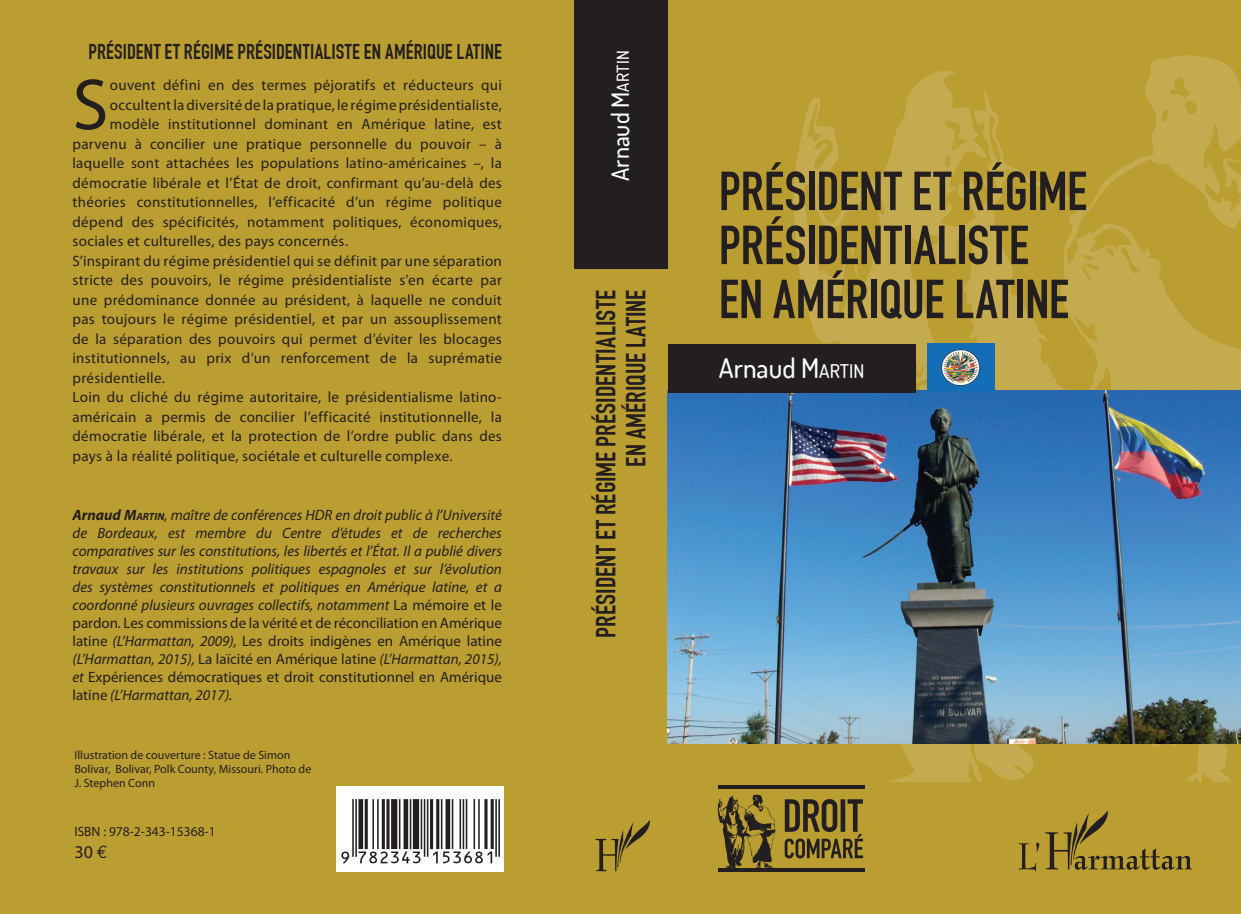
<style>
.page{position:relative;width:1241px;height:914px;background:#fff}
.page>*{position:absolute;margin:0;border:0;box-sizing:border-box;transform-origin:0 0}
.t1{font:72.9px "Myriad Pro";color:#231f20}
.t2{font:700 54px/54px "DIN Condensed";color:#231f20}
.t3{font:700 27px/30px "DIN Condensed";letter-spacing:.01em;color:#231f20;text-align:right}
.t4{font:500 27px "Dosis";color:#fff}
.t5{font:500 24px "Dosis";color:#fff}
.t6{font:700 21px "DIN Condensed";letter-spacing:.01em;color:#231f20}
.t7{font:18px "Myriad Pro";color:#231f20}
.t8{font:15px "Myriad Pro";letter-spacing:.02em;color:#231f20}
.t9{font:italic 15px/18px "Myriad Pro";color:#231f20;text-align:justify}
.t10{font:13.5px "Myriad Pro";color:#231f20}
.t11{font:12px/14.4px "Myriad Pro";color:#231f20}
.s1{font-weight:700}
.s2{font-weight:700;font-size:10.5px}
.s3{font-style:normal}
.s4{font-family:"Euro Mono Std"}
.s5{font-size:16.8px}
.s6{font-size:18.9px}
</style>
<div class="page">
<div style="left:679px;top:0;width:561px;height:914px;background:#bb9e31"></div>
<div style="left:0;top:0;width:699px;height:914px;background:#bb9e31"></div>
<svg style="left:793px;top:55px;width:447px;height:727px"></svg>
<svg style="left:918px;top:385px;width:9px;height:6px"></svg>
<svg style="left:843px;top:236px;width:14px;height:42px"></svg>
<div style="left:574px;top:0;width:94px;height:268px;background:#231f20"></div>
<div style="left:336px;top:786px;width:168px;height:85px;background:#fff"></div>
<svg style="left:1018px;top:810px;width:174px;height:61px"></svg>
<svg style="left:595px;top:820px;width:55px;height:51px"></svg>
<img style="left:668px;top:391px;width:572px;height:352px">
<div style="left:668px;top:344px;width:247px;height:48px;background:#231f20"></div>
<svg style="left:718px;top:794px;width:57px;height:73px"></svg>
<svg style="left:784px;top:799px;width:79px;height:59px"></svg>
<hr style="left:718px;top:785px;width:146px;height:3px;background:#231f20">
<svg style="left:718px;top:867px;width:146px;height:4px"></svg>
<svg style="left:341px;top:799px;width:159px;height:64px"></svg>
<img style="left:927px;top:344px;width:67px;height:48px">
<h3 class="t6" style="left:88px;top:39px;width:415px">PRÉSIDENT ET RÉGIME PRÉSIDENTIALISTE EN AMÉRIQUE LATINE</h3>
<h1 class="t1" style="left:72px;top:60px;width:37px">S</h1>
<p class="t8" style="left:110px;top:76px;width:393px">ouvent défini en des termes péjoratifs et réducteurs qui</p>
<p class="t8" style="left:110px;top:95px;width:393px">occultent la diversité de la pratique, le régime présidentialiste,</p>
<p class="t8" style="left:110px;top:115px;width:393px">modèle institutionnel dominant en Amérique latine, est</p>
<p class="t8" style="left:72px;top:134px;width:431px">parvenu à concilier une pratique personnelle du pouvoir – à</p>
<p class="t8" style="left:72px;top:154px;width:431px">laquelle sont attachées les populations latino-américaines –, la</p>
<p class="t8" style="left:72px;top:173px;width:431px">démocratie libérale et l’État de droit, confirmant qu’au-delà des</p>
<p class="t8" style="left:72px;top:193px;width:431px">théories constitutionnelles, l’efficacité d’un régime politique</p>
<p class="t8" style="left:72px;top:212px;width:431px">dépend des spécificités, notamment politiques, économiques,</p>
<p class="t8" style="left:72px;top:232px;width:277px">sociales et culturelles, des pays concernés.</p>
<p class="t8" style="left:72px;top:251px;width:431px">S’inspirant du régime présidentiel qui se définit par une séparation</p>
<p class="t8" style="left:72px;top:271px;width:431px">stricte des pouvoirs, le régime présidentialiste s’en écarte par</p>
<p class="t8" style="left:72px;top:290px;width:431px">une prédominance donnée au président, à laquelle ne conduit</p>
<p class="t8" style="left:72px;top:310px;width:431px">pas toujours le régime présidentiel, et par un assouplissement</p>
<p class="t8" style="left:72px;top:329px;width:431px">de la séparation des pouvoirs qui permet d’éviter les blocages</p>
<p class="t8" style="left:72px;top:349px;width:431px">institutionnels, au prix d’un renforcement de la suprématie</p>
<p class="t8" style="left:72px;top:368px;width:94px">présidentielle.</p>
<p class="t8" style="left:72px;top:388px;width:431px">Loin du cliché du régime autoritaire, le présidentialisme latino-</p>
<p class="t8" style="left:72px;top:407px;width:431px">américain a permis de concilier l’efficacité institutionnelle, la</p>
<p class="t8" style="left:72px;top:427px;width:431px">démocratie libérale, et la protection de l’ordre public dans des</p>
<p class="t8" style="left:72px;top:446px;width:381px">pays à la réalité politique, sociétale et culturelle complexe.</p>
<p class="t9" style="left:72px;top:505px;width:431px"><span class="s1">Arnaud M</span><span class="s2">ARTIN</span>, maître de conférences HDR en droit public à l’Université de Bordeaux, est membre du Centre d’études et de recherches comparatives sur les constitutions, les libertés et l’État. Il a publié divers travaux sur les institutions politiques espagnoles et sur l’évolution des systèmes constitutionnels et politiques en Amérique latine, et a coordonné plusieurs ouvrages collectifs, notamment <span class="s3">La mémoire et le pardon</span>. <span class="s3">Les commissions de la vérité et de réconciliation en Amérique latine</span> (L’Harmattan, 2009), <span class="s3">Les droits indigènes en Amérique latine </span>(L’Harmattan, 2015), <span class="s3">La laïcité en Amérique latine</span> (L’Harmattan, 2015), et <span class="s3">Expériences démocratiques et droit constitutionnel en Amérique latine</span> (L’Harmattan, 2017).</p>
<p class="t11" style="left:74px;top:747px;width:238px">Illustration de couverture : Statue de Simon<br>Bolivar, Bolivar, Polk County, Missouri. Photo de<br>J. Stephen Conn</p>
<p class="t10" style="left:74px;top:823px;width:143px">ISBN : 978-2-343-15368-1</p>
<p class="t7" style="left:74px;top:840px;width:35px">30 <span class="s4">€</span></p>
<h3 class="t5" style="left:604px;top:181px;width:132px;rotate:-90deg">Arnaud M<span class="s5">ARTIN</span></h3>
<h3 class="t3" style="left:591px;top:638px;width:350px;rotate:-90deg">PRÉSIDENT ET RÉGIME PRÉSIDENTIALISTE<br>EN AMÉRIQUE LATINE</h3>
<h2 class="t2" style="left:719px;top:164px;width:370px">PRÉSIDENT ET RÉGIME<br>PRÉSIDENTIALISTE<br>EN AMÉRIQUE LATINE</h2>
<h3 class="t4" style="left:719px;top:350px;width:147px">Arnaud M<span class="s6">ARTIN</span></h3>
</div>
